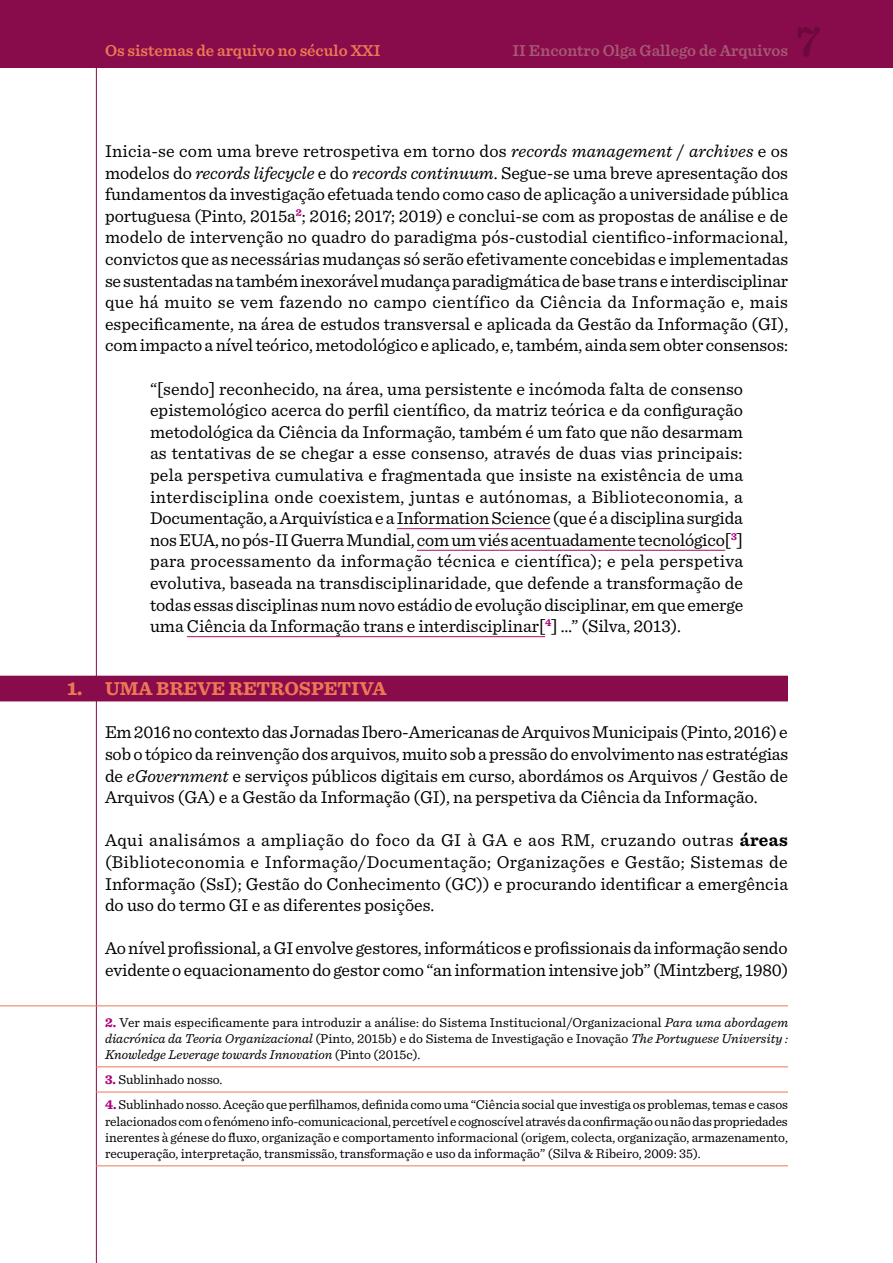
<style>
.page{position:relative;width:893px;height:1263px;background:#fff}
.page>*{position:absolute;margin:0;border:0;box-sizing:border-box;transform-origin:0 0}
.t1{font:600 45px "Sentinel";color:#6d083c}
.t2{font:700 19.5px "Sentinel";color:#ed7854}
.t3{font:18px/21.6px "Sentinel";letter-spacing:-.005em;color:#000;text-align:justify}
.t4{font:600 16.5px "Sentinel";color:#a65874}
.t5{font:600 16.5px "Sentinel";color:#ed7854}
.t6{font:13.5px/16.2px "Sentinel";color:#000;text-align:justify}
.s1{font-style:italic}
.s2{font-weight:900}
.s3{font-weight:700}
.s4{font-weight:700;color:#aa007a}
</style>
<div class="page">
<div style="left:0;top:0;width:893px;height:68px;background:#880c4b"></div>
<hr style="left:96px;top:68px;width:1px;height:1195px;background:#880c4b">
<hr style="left:397px;top:528px;width:153px;height:1px;background:#ad0d5f">
<hr style="left:417px;top:550px;width:308px;height:1px;background:#ad0d5f">
<hr style="left:187px;top:636px;width:358px;height:1px;background:#ad0d5f">
<div style="left:0;top:676px;width:788px;height:25px;background:#880c4b"></div>
<hr style="left:0;top:1005px;width:788px;height:1px;background:#ed7854">
<hr style="left:96px;top:1066px;width:692px;height:1px;background:#ed7854">
<hr style="left:96px;top:1092px;width:692px;height:1px;background:#ed7854">
<hr style="left:96px;top:1165px;width:692px;height:1px;background:#ed7854">
<p class="t5" style="left:105px;top:38px;width:277px">Os sistemas de arquivo no século XXI</p>
<p class="t4" style="left:512px;top:38px;width:277px">II Encontro Olga Gallego de Arquivos</p>
<h1 class="t1" style="left:796px;top:7px;width:26px">7</h1>
<p class="t3" style="left:105px;top:139px;width:685px">Inicia-se com uma breve retrospetiva em torno dos <span class="s1">records management</span> / <span class="s1">archives</span> e os modelos do <span class="s1">records lifecycle</span> e do <span class="s1">records continuum</span>. Segue-se uma breve apresentação dos fundamentos da investigação efetuada tendo como caso de aplicação a universidade pública portuguesa (Pinto, 2015a<sup>2</sup>; 2016; 2017; 2019) e conclui-se com as propostas de análise e de modelo de intervenção no quadro do paradigma pós-custodial cientifico-informacional, convictos que as necessárias mudanças só serão efetivamente concebidas e implementadas se sustentadas na também inexorável mudança paradigmática de base trans e interdisciplinar que há muito se vem fazendo no campo científico da Ciência da Informação e, mais especificamente, na área de estudos transversal e aplicada da Gestão da Informação (GI), com impacto a nível teórico, metodológico e aplicado, e, também, ainda sem obter consensos:</p>
<p class="t3" style="left:150px;top:377px;width:595px">“[sendo] reconhecido, na área, uma persistente e incómoda falta de consenso epistemológico acerca do perfil científico, da matriz teórica e da configuração metodológica da Ciência da Informação, também é um fato que não desarmam as tentativas de se chegar a esse consenso, através de duas vias principais: pela perspetiva cumulativa e fragmentada que insiste na existência de uma interdisciplina onde coexistem, juntas e autónomas, a Biblioteconomia, a Documentação, a Arquivística e a Information Science (que é a disciplina surgida nos EUA, no pós-II Guerra Mundial, com um viés acentuadamente tecnológico[<sup>3</sup>] para processamento da informação técnica e científica); e pela perspetiva evolutiva, baseada na transdisciplinaridade, que defende a transformação de todas essas disciplinas num novo estádio de evolução disciplinar, em que emerge uma Ciência da Informação trans e interdisciplinar[<sup>4</sup>] …” (Silva, 2013).</p>
<p class="t2" style="left:68px;top:673px;width:321px"><span class="s2">1.</span> UMA BREVE RETROSPETIVA</p>
<p class="t3" style="left:105px;top:720px;width:685px">Em 2016 no contexto das Jornadas Ibero-Americanas de Arquivos Municipais (Pinto, 2016) e sob o tópico da reinvenção dos arquivos, muito sob a pressão do envolvimento nas estratégias de <span class="s1">eGovernment</span> e serviços públicos digitais em curso, abordámos os Arquivos / Gestão de Arquivos (GA) e a Gestão da Informação (GI), na perspetiva da Ciência da Informação.</p>
<p class="t3" style="left:105px;top:828px;width:685px">Aqui analisámos a ampliação do foco da GI à GA e aos RM, cruzando outras <span class="s3">ÁREAS </span>(Biblioteconomia e Informação/Documentação; Organizações e Gestão; Sistemas de Informação (SsI); Gestão do Conhecimento (GC)) e procurando identificar a emergência do uso do termo GI e as diferentes posições.</p>
<p class="t3" style="left:105px;top:936px;width:685px">Ao nível profissional, a GI envolve gestores, informáticos e profissionais da informação sendo evidente o equacionamento do gestor como “an information intensive job” (Mintzberg, 1980)</p>
<p class="t6" style="left:105px;top:1013px;width:685px"><span class="s4">2.</span> Ver mais especificamente para introduzir a análise: do Sistema Institucional/Organizacional <span class="s1">Para uma abordagem diacrónica da Teoria Organizacional</span> (Pinto, 2015b) e do Sistema de Investigação e Inovação <span class="s1">The Portuguese University :<br>Knowledge Leverage towards Innovation</span> (Pinto (2015c).</p>
<p class="t6" style="left:105px;top:1071px;width:119px"><span class="s4">3.</span> Sublinhado nosso.</p>
<p class="t6" style="left:105px;top:1096px;width:685px"><span class="s4">4.</span> Sublinhado nosso. Aceção que perfilhamos, definida como uma “Ciência social que investiga os problemas, temas e casos relacionados com o fenómeno info-comunicacional, percetível e cognoscível através da confirmação ou não das propriedades inerentes à génese do fluxo, organização e comportamento informacional (origem, colecta, organização, armazenamento, recuperação, interpretação, transmissão, transformação e uso da informação” (Silva &amp; Ribeiro, 2009: 35).</p>
</div>
